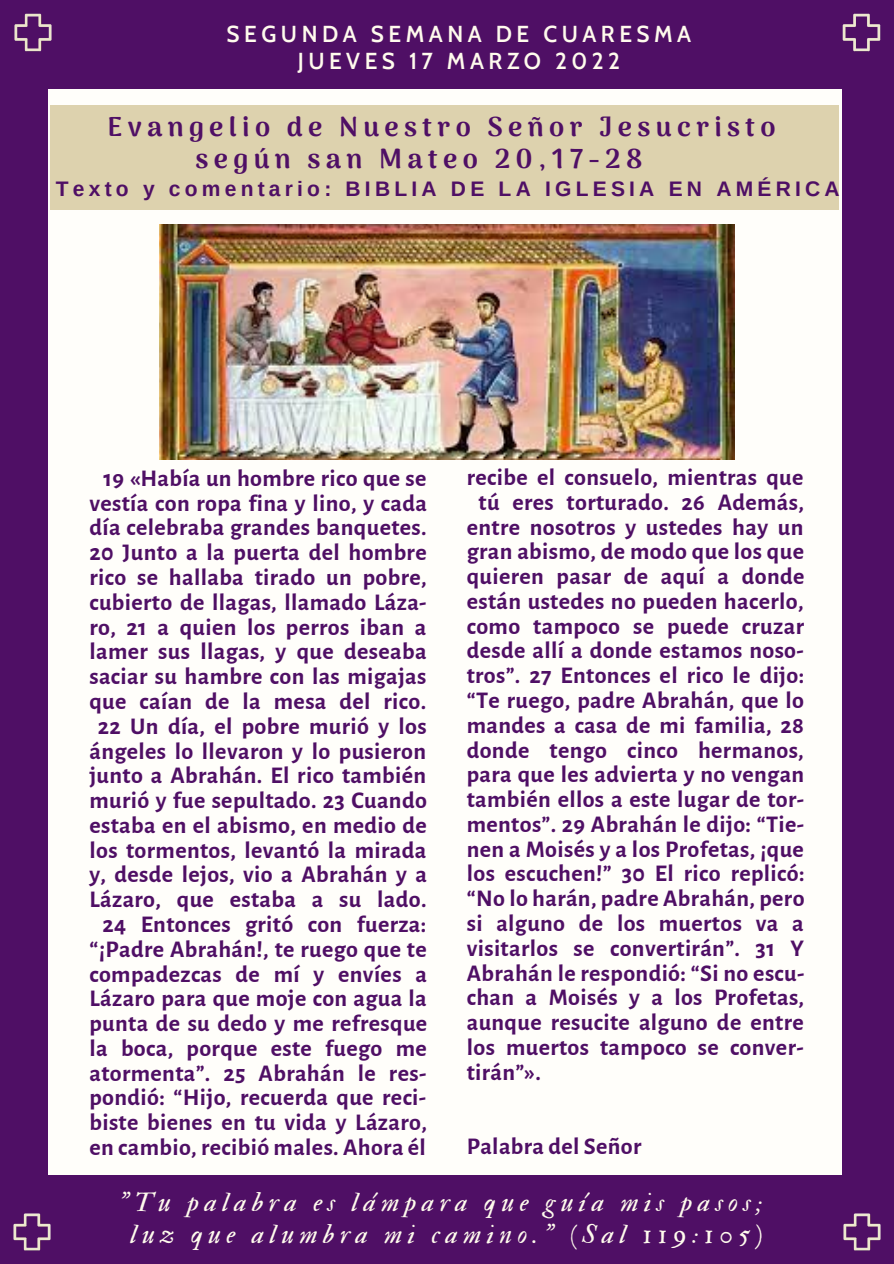
<style>
.page{position:relative;width:894px;height:1264px;background:#fff}
.page>*{position:absolute;margin:0;border:0;box-sizing:border-box;transform-origin:0 0}
.t1{font:900 27.15px "Arima Madurai";letter-spacing:.2em;color:#4f0f65}
.t2{font:27px "IM FELL Double Pica Italic";letter-spacing:.2em;color:#fffbed}
.t3{font:700 24px/24.8px "Alegreya Sans";letter-spacing:.015em;color:#4f0f65;text-align:center}
.t4{font:600 22.5px "Cabin";letter-spacing:.2em;color:#fffbed}
.t5{font:700 21px "Arimo";letter-spacing:.2em;color:#4f0f65}
</style>
<div class="page">
<div style="left:0;top:0;width:893px;height:1263px;background:#4f0f65"></div>
<div style="left:49px;top:89px;width:792px;height:1086px;background:#fffefa"></div>
<img style="left:842px;top:13px;width:39px;height:39px">
<img style="left:843px;top:1213px;width:38px;height:38px">
<img style="left:13px;top:1213px;width:38px;height:38px">
<img style="left:14px;top:13px;width:38px;height:39px">
<div style="left:50px;top:105px;width:789px;height:104px;background:#ddd2ae"></div>
<img style="left:160px;top:225px;width:574px;height:234px">
<p class="t4" style="left:226px;top:21px;width:466px">SEGUNDA SEMANA DE CUARESMA</p>
<p class="t4" style="left:297px;top:48px;width:324px">JUEVES 17 MARZO 2022</p>
<p class="t1" style="left:107px;top:111px;width:669px">Evangelio de Nuestro Señor Jesucristo</p>
<p class="t1" style="left:195px;top:143px;width:448px">según san Mateo 20,17-28</p>
<p class="t5" style="left:56px;top:177px;width:785px">Texto y comentario: BIBLIA DE LA IGLESIA EN AMÉRICA</p>
<p class="t3" style="left:89px;top:466px;width:339px">19 «Había un hombre rico que se vestía con ropa fina y lino, y cada día celebraba grandes banquetes.<br>20 Junto a la puerta del hombre rico se hallaba tirado un pobre, cubierto de llagas, llamado Láza&shy;ro, 21 a quien los perros iban a lamer sus llagas, y que deseaba saciar su hambre con las migajas que caían de la mesa del rico.<br>22 Un día, el pobre murió y los ángeles lo llevaron y lo pusieron junto a Abrahán. El rico también murió y fue sepultado. 23 Cuando estaba en el abismo, en medio de los tormentos, levantó la mirada y, desde lejos, vio a Abrahán y a<br>Lázaro, que estaba a su lado.<br>24 Entonces gritó con fuerza: “¡Padre Abrahán!, te ruego que te compadezcas de mí y envíes a<br>Lázaro para que moje con agua la punta de su dedo y me refresque la boca, porque este fuego me atormenta”. 25 Abrahán le res&shy;pondió: “Hijo, recuerda que reci&shy;biste bienes en tu vida y Lázaro, en cambio, recibió males. Ahora él</p>
<p class="t3" style="left:466px;top:465px;width:338px">recibe el consuelo, mientras que</p>
<p class="t3" style="left:478px;top:490px;width:327px">tú eres torturado. 26 Además,</p>
<p class="t3" style="left:466px;top:515px;width:338px">entre nosotros y ustedes hay un</p>
<p class="t3" style="left:466px;top:539px;width:339px">gran abismo, de modo que los que</p>
<p class="t3" style="left:466px;top:564px;width:339px">quieren pasar de aquí a donde</p>
<p class="t3" style="left:466px;top:589px;width:338px">están ustedes no pueden hacerlo,</p>
<p class="t3" style="left:466px;top:614px;width:339px">como tampoco se puede cruzar</p>
<p class="t3" style="left:466px;top:639px;width:338px">desde allí a donde estamos noso-</p>
<p class="t3" style="left:466px;top:663px;width:339px">tros”. 27 Entonces el rico le dijo:</p>
<p class="t3" style="left:466px;top:688px;width:339px">“Te ruego, padre Abrahán, que lo</p>
<p class="t3" style="left:466px;top:713px;width:339px">mandes a casa de mi familia, 28</p>
<p class="t3" style="left:466px;top:738px;width:338px">donde tengo cinco hermanos,</p>
<p class="t3" style="left:466px;top:762px;width:339px">para que les advierta y no vengan</p>
<p class="t3" style="left:466px;top:787px;width:339px">también ellos a este lugar de tor-</p>
<p class="t3" style="left:466px;top:812px;width:339px">mentos”. 29 Abrahán le dijo: “Tie-</p>
<p class="t3" style="left:466px;top:837px;width:338px">nen a Moisés y a los Profetas, ¡que</p>
<p class="t3" style="left:466px;top:861px;width:339px">los escuchen!” 30 El rico replicó:</p>
<p class="t3" style="left:466px;top:886px;width:339px">“No lo harán, padre Abrahán, pero</p>
<p class="t3" style="left:466px;top:911px;width:338px">si alguno de los muertos va a</p>
<p class="t3" style="left:466px;top:936px;width:339px">visitarlos se convertirán”. 31 Y</p>
<p class="t3" style="left:466px;top:961px;width:339px">Abrahán le respondió: “Si no escu-</p>
<p class="t3" style="left:466px;top:985px;width:339px">chan a Moisés y a los Profetas,</p>
<p class="t3" style="left:466px;top:1010px;width:338px">aunque resucite alguno de entre</p>
<p class="t3" style="left:466px;top:1035px;width:338px">los muertos tampoco se conver-</p>
<p class="t3" style="left:466px;top:1060px;width:76px">tirán”».</p>
<p class="t3" style="left:466px;top:1134px;width:176px">Palabra del Señor</p>
<p class="t2" style="left:119px;top:1185px;width:645px">"Tu palabra es lámpara que guía mis pasos;</p>
<p class="t2" style="left:130px;top:1217px;width:633px">luz que alumbra mi camino." (Sal 119:105)</p>
</div>
